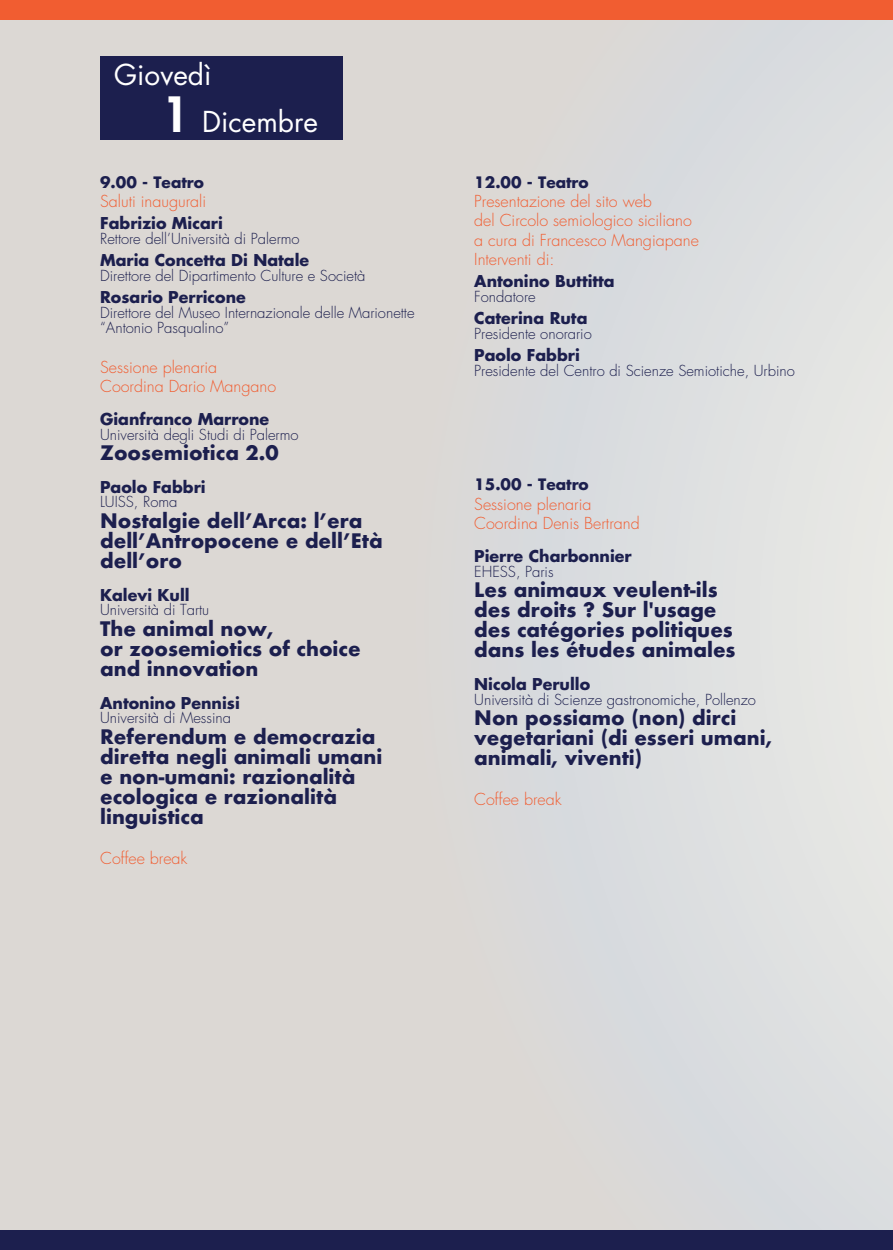
<style>
.page{position:relative;width:893px;height:1250px;background:#fff}
.page>*{position:absolute;margin:0;border:0;box-sizing:border-box;transform-origin:0 0}
.t1{font:28.12px/46.8px "Futura LT";color:#fff}
.t2{font:700 19.35px/20px "Futura";color:#1c1f4e}
.t3{font:300 15.97px/19.3px "Futura LT";color:#f15d31}
.t4{font:700 15.97px "Futura LT";color:#1c1f4e}
.t5{font:700 15.3px "Futura LT";color:#1c1f4e}
.t6{font:300 14.85px/14.8px "Futura LT";color:#1c1f4e}
.s1{font-weight:800;font-size:47.25px}
</style>
<div class="page">
<div style="left:0;top:0;width:893px;height:1245px;background:linear-gradient(to right,#dbd5d0,#dee0e2)"></div>
<div style="left:100px;top:56px;width:243px;height:83px;background:#1c1f4e"></div>
<div style="left:0;top:0;width:893px;height:19px;background:#f15d31"></div>
<div style="left:0;top:1230px;width:893px;height:19px;background:#1c1f4e"></div>
<h1 class="t1" style="left:162px;top:51px;width:158px;text-indent:-47px">Giovedì<br><span class="s1">1</span> Dicembre</h1>
<p class="t5" style="left:100px;top:172px;width:105px">9.00 - Teatro</p>
<p class="t3" style="left:100px;top:192px;width:108px">Saluti inaugurali</p>
<p class="t4" style="left:100px;top:212px;width:124px">Fabrizio Micari</p>
<p class="t6" style="left:100px;top:231px;width:201px">Rettore dell’Università di Palermo</p>
<p class="t4" style="left:100px;top:249px;width:211px">Maria Concetta Di Natale</p>
<p class="t6" style="left:100px;top:268px;width:267px">Direttore del Dipartimento Culture e Società</p>
<p class="t4" style="left:100px;top:286px;width:147px">Rosario Perricone</p>
<p class="t6" style="left:100px;top:305px;width:316px">Direttore del Museo Internazionale delle Marionette “Antonio Pasqualino”</p>
<p class="t3" style="left:100px;top:357px;width:178px">Sessione plenaria<br>Coordina Dario Mangano</p>
<p class="t4" style="left:100px;top:408px;width:171px">Gianfranco Marrone</p>
<p class="t6" style="left:100px;top:427px;width:200px">Università degli Studi di Palermo</p>
<p class="t2" style="left:100px;top:442px;width:180px">Zoosemiotica 2.0</p>
<p class="t4" style="left:100px;top:476px;width:107px">Paolo Fabbri</p>
<p class="t6" style="left:100px;top:495px;width:79px">LUISS, Roma</p>
<p class="t2" style="left:100px;top:510px;width:284px">Nostalgie dell’Arca: l’era dell’Antropocene e dell’Età dell’oro</p>
<p class="t4" style="left:100px;top:584px;width:91px">Kalevi Kull</p>
<p class="t6" style="left:100px;top:603px;width:111px">Università di Tartu</p>
<p class="t2" style="left:100px;top:618px;width:262px">The animal now,<br>or zoosemiotics of choice and innovation</p>
<p class="t4" style="left:100px;top:692px;width:141px">Antonino Pennisi</p>
<p class="t6" style="left:100px;top:711px;width:132px">Università di Messina</p>
<p class="t2" style="left:100px;top:726px;width:284px">Referendum e democrazia diretta negli animali umani e non-umani: razionalità ecologica e razionalità linguistica</p>
<p class="t3" style="left:100px;top:849px;width:89px">Coffee break</p>
<p class="t5" style="left:474px;top:172px;width:116px">12.00 - Teatro</p>
<p class="t3" style="left:474px;top:192px;width:226px">Presentazione del sito web<br>del Circolo semiologico siciliano a cura di Francesco Mangiapane<br>Interventi di:</p>
<p class="t4" style="left:474px;top:270px;width:142px">Antonino Buttitta</p>
<p class="t6" style="left:474px;top:289px;width:63px">Fondatore</p>
<p class="t4" style="left:474px;top:307px;width:115px">Caterina Ruta</p>
<p class="t6" style="left:474px;top:326px;width:119px">Presidente onorario</p>
<p class="t4" style="left:474px;top:344px;width:107px">Paolo Fabbri</p>
<p class="t6" style="left:474px;top:363px;width:322px">Presidente del Centro di Scienze Semiotiche, Urbino</p>
<p class="t5" style="left:474px;top:474px;width:116px">15.00 - Teatro</p>
<p class="t3" style="left:474px;top:494px;width:167px">Sessione plenaria<br>Coordina Denis Bertrand</p>
<p class="t4" style="left:474px;top:545px;width:159px">Pierre Charbonnier</p>
<p class="t6" style="left:474px;top:564px;width:81px">EHESS, Paris</p>
<p class="t2" style="left:474px;top:579px;width:263px">Les animaux veulent-ils des droits ? Sur l'usage des catégories politiques dans les études animales</p>
<p class="t4" style="left:474px;top:673px;width:117px">Nicola Perullo</p>
<p class="t6" style="left:474px;top:692px;width:283px">Università di Scienze gastronomiche, Pollenzo</p>
<p class="t2" style="left:474px;top:707px;width:300px">Non possiamo (non) dirci vegetariani (di esseri umani, animali, viventi)</p>
<p class="t3" style="left:474px;top:790px;width:89px">Coffee break</p>
</div>
